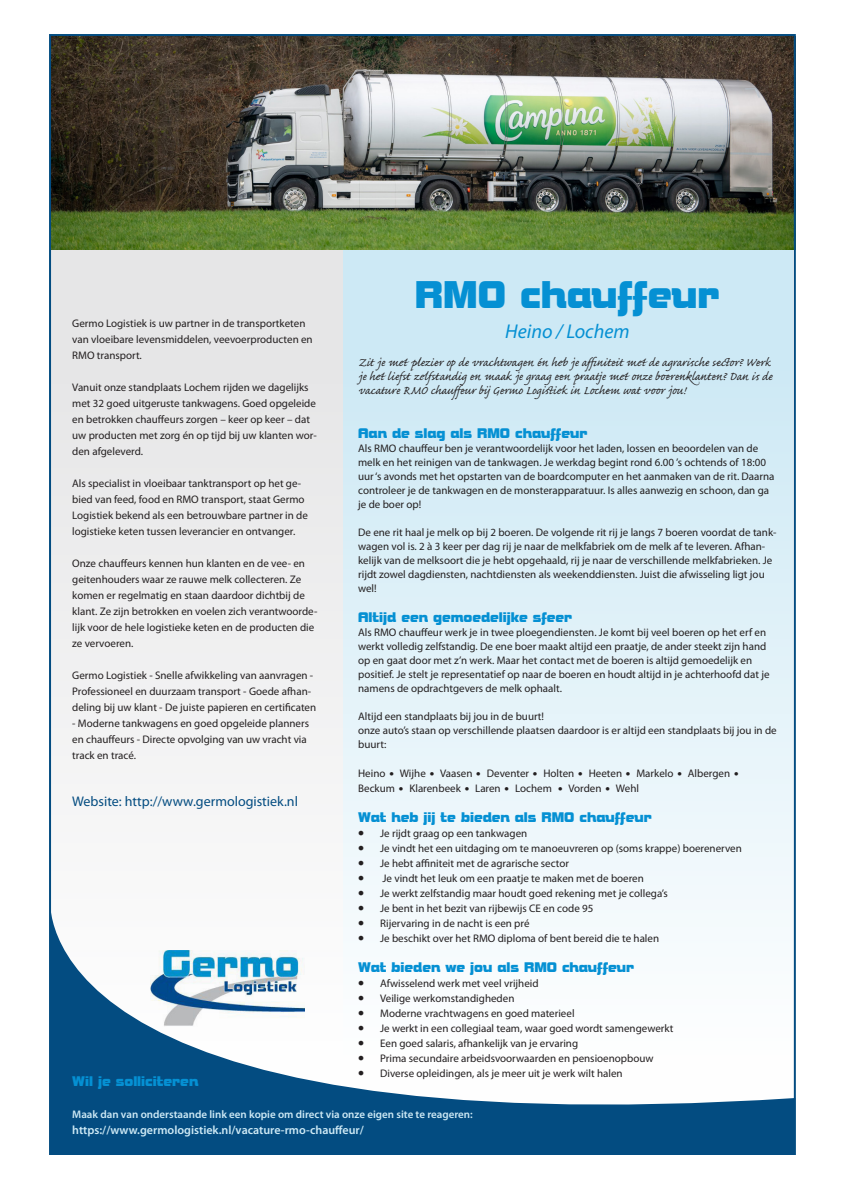
<style>
.page{position:relative;width:842px;height:1191px;background:#fff}
.page>*{position:absolute;margin:0;border:0;box-sizing:border-box;transform-origin:0 0}
.t1{font:36px "Bolt Bold IT Cby BT";color:#0590d3}
.t2{font:italic 20px "Myriad Pro";color:#0590d3}
.t3{font:15px/14px "Caflisch Script Pro";color:#231f20}
.t4{font:14px "Myriad Pro";color:#034c81}
.t5{font:13px "Bolt Bold IT Cby BT";color:#0590d3}
.t6{font:600 12px "Myriad Pro";color:#cde9f5}
.t7{font:11px/16px "Myriad Pro";color:#231f20}
.t8{font:600 11px "Myriad Pro";color:#cde9f5}
</style>
<div class="page">
<div style="left:49px;top:249px;width:294px;height:906px;background:#ededee"></div>
<svg style="left:343px;top:249px;width:450px;height:650px;background:#dceff7"></svg>
<svg style="left:52px;top:899px;width:741px;height:253px"></svg>
<img style="left:150px;top:950px;width:154px;height:77px">
<img style="left:52px;top:37px;width:741px;height:212px">
<p class="t1" style="left:415px;top:274px;width:307px">RMO chauffeur</p>
<p class="t2" style="left:505px;top:319px;width:126px">Heino / Lochem</p>
<p class="t3" style="left:358px;top:357px;width:416px">Zit je met plezier op de vrachtwagen én heb je affiniteit met de agrarische sector? Werk je het liefst zelfstandig en maak je graag een praatje met onze boerenklanten? Dan is de vacature RMO chauffeur bij Germo Logistiek in Lochem wat voor jou!</p>
<p class="t5" style="left:358px;top:426px;width:231px">Aan de slag als RMO chauffeur</p>
<p class="t7" style="left:358px;top:441px;width:418px;line-height:14px">Als RMO chauffeur ben je verantwoordelijk voor het laden, lossen en beoordelen van de melk en het reinigen van de tankwagen. Je werkdag begint rond 6.00 ’s ochtends of 18:00 uur ‘s avonds met het opstarten van de boardcomputer en het aanmaken van de rit. Daarna controleer je de tankwagen en de monsterapparatuur. Is alles aanwezig en schoon, dan ga je de boer op!</p>
<p class="t7" style="left:358px;top:525px;width:420px;line-height:14px">De ene rit haal je melk op bij 2 boeren. De volgende rit rij je langs 7 boeren voordat de tank&shy;wagen vol is. 2 à 3 keer per dag rij je naar de melkfabriek om de melk af te leveren. Afhan&shy;kelijk van de melksoort die je hebt opgehaald, rij je naar de verschillende melkfabrieken. Je rijdt zowel dagdiensten, nachtdiensten als weekenddiensten. Juist die afwisseling ligt jou wel!</p>
<p class="t5" style="left:358px;top:610px;width:216px">Altijd een gemoedelijke sfeer</p>
<p class="t7" style="left:358px;top:625px;width:413px;line-height:14px">Als RMO chauffeur werk je in twee ploegendiensten. Je komt bij veel boeren op het erf en werkt volledig zelfstandig. De ene boer maakt altijd een praatje, de ander steekt zijn hand op en gaat door met z’n werk. Maar het contact met de boeren is altijd gemoedelijk en positief. Je stelt je representatief op naar de boeren en houdt altijd in je achterhoofd dat je namens de opdrachtgevers de melk ophaalt.</p>
<p class="t7" style="left:358px;top:708px;width:187px">Altijd een standplaats bij jou in de buurt!</p>
<p class="t7" style="left:358px;top:723px;width:420px;line-height:14px">onze auto’s staan op verschillende plaatsen daardoor is er altijd een standplaats bij jou in de buurt:</p>
<p class="t7" style="left:358px;top:765px;width:382px">Heino ● Wijhe ● Vaasen ● Deventer ● Holten ● Heeten ● Markelo ● Albergen ●</p>
<p class="t7" style="left:358px;top:780px;width:282px">Beckum ● Klarenbeek ● Laren ● Lochem ● Vorden ● Wehl</p>
<p class="t5" style="left:358px;top:810px;width:295px">Wat heb jij te bieden als RMO chauffeur</p>
<p class="t7" style="left:358px;top:825px;width:171px">● Je rijdt graag op een tankwagen</p>
<p class="t7" style="left:358px;top:840px;width:385px">● Je vindt het een uitdaging om te manoeuvreren op (soms krappe) boerenerven</p>
<p class="t7" style="left:358px;top:855px;width:212px">● Je hebt affiniteit met de agrarische sector</p>
<p class="t7" style="left:358px;top:870px;width:287px">● Je vindt het leuk om een praatje te maken met de boeren</p>
<p class="t7" style="left:358px;top:885px;width:311px">● Je werkt zelfstandig maar houdt goed rekening met je collega’s</p>
<p class="t7" style="left:358px;top:900px;width:237px">● Je bent in het bezit van rijbewijs CE en code 95</p>
<p class="t7" style="left:358px;top:915px;width:173px">● Rijervaring in de nacht is een pré</p>
<p class="t7" style="left:358px;top:930px;width:302px">● Je beschikt over het RMO diploma of bent bereid die te halen</p>
<p class="t5" style="left:358px;top:960px;width:278px">Wat bieden we jou als RMO chauffeur</p>
<p class="t7" style="left:358px;top:975px;width:182px">● Afwisselend werk met veel vrijheid</p>
<p class="t7" style="left:358px;top:990px;width:158px">● Veilige werkomstandigheden</p>
<p class="t7" style="left:358px;top:1005px;width:218px">● Moderne vrachtwagens en goed materieel</p>
<p class="t7" style="left:358px;top:1020px;width:317px">● Je werkt in een collegiaal team, waar goed wordt samengewerkt</p>
<p class="t7" style="left:358px;top:1035px;width:222px">● Een goed salaris, afhankelijk van je ervaring</p>
<p class="t7" style="left:358px;top:1050px;width:297px">● Prima secundaire arbeidsvoorwaarden en pensioenopbouw</p>
<p class="t7" style="left:358px;top:1065px;width:266px">● Diverse opleidingen, als je meer uit je werk wilt halen</p>
<p class="t7" style="left:72px;top:315px;width:242px">Germo Logistiek is uw partner in de transportketen van vloeibare levensmiddelen, veevoerproducten en<br>RMO transport.</p>
<p class="t7" style="left:72px;top:379px;width:246px">Vanuit onze standplaats Lochem rijden we dagelijks met 32 goed uitgeruste tankwagens. Goed opgeleide en betrokken chauffeurs zorgen – keer op keer – dat uw producten met zorg én op tijd bij uw klanten wor&shy;den afgeleverd.</p>
<p class="t7" style="left:72px;top:475px;width:237px">Als specialist in vloeibaar tanktransport op het ge&shy;bied van feed, food en RMO transport, staat Germo Logistiek bekend als een betrouwbare partner in de logistieke keten tussen leverancier en ontvanger.</p>
<p class="t7" style="left:72px;top:555px;width:247px">Onze chauffeurs kennen hun klanten en de vee- en geitenhouders waar ze rauwe melk collecteren. Ze komen er regelmatig en staan daardoor dichtbij de klant. Ze zijn betrokken en voelen zich verantwoorde&shy;lijk voor de hele logistieke keten en de producten die ze vervoeren.</p>
<p class="t7" style="left:72px;top:667px;width:245px">Germo Logistiek - Snelle afwikkeling van aanvragen -<br>Professioneel en duurzaam transport - Goede afhan&shy;deling bij uw klant - De juiste papieren en certificaten</p>
<p class="t7" style="left:72px;top:715px;width:238px">- Moderne tankwagens en goed opgeleide planners en chauffeurs - Directe opvolging van uw vracht via track en tracé.</p>
<p class="t4" style="left:72px;top:793px;width:227px">Website: http://www.germologistiek.nl</p>
<p class="t5" style="left:72px;top:1074px;width:128px">Wil je solliciteren</p>
<p class="t8" style="left:72px;top:1107px;width:402px">Maak dan van onderstaande link een kopie om direct via onze eigen site te reageren:</p>
<p class="t6" style="left:72px;top:1122px;width:293px">https://www.germologistiek.nl/vacature-rmo-chauffeur/</p>
</div>
